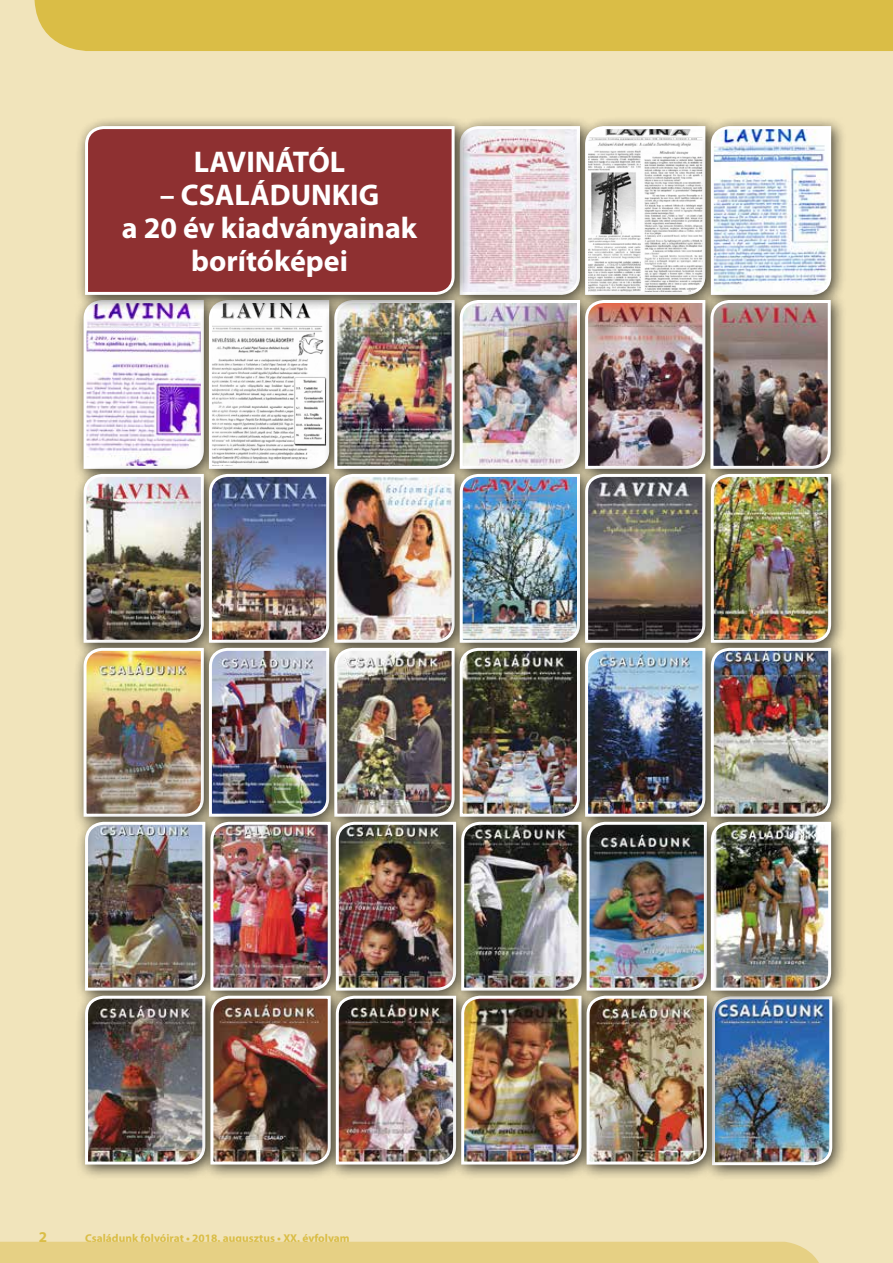
<style>
.page{position:relative;width:893px;height:1263px;background:#f1e4bb}
.page>*{position:absolute;margin:0;border:0;box-sizing:border-box;transform-origin:0 0}
.t1{font:700 30px/33px "Myriad Pro";color:#fff;text-align:center}
.t2{font:700 15px "Myriad Pro";color:#dabd46}
.t3{font:700 11.4px "Myriad Pro";color:#dabd46}
</style>
<div class="page">
<div style="left:35px;top:0;width:858px;height:51px;background:#dabd46"></div>
<div style="left:0;top:1242px;width:819px;height:21px;background:#e6d084"></div>
<div style="left:702px;top:986px;width:146px;height:195px;background:#000;opacity:.75"></div>
<div style="left:450px;top:116px;width:146px;height:195px;background:#000;opacity:.75"></div>
<div style="left:575px;top:116px;width:146px;height:195px;background:#000;opacity:.75"></div>
<div style="left:701px;top:116px;width:146px;height:195px;background:#000;opacity:.75"></div>
<div style="left:73px;top:290px;width:147px;height:195px;background:#000;opacity:.75"></div>
<div style="left:700px;top:290px;width:147px;height:195px;background:#000;opacity:.75"></div>
<div style="left:73px;top:464px;width:147px;height:195px;background:#000;opacity:.75"></div>
<div style="left:701px;top:464px;width:146px;height:195px;background:#000;opacity:.75"></div>
<div style="left:73px;top:638px;width:147px;height:195px;background:#000;opacity:.75"></div>
<div style="left:701px;top:638px;width:146px;height:195px;background:#000;opacity:.75"></div>
<div style="left:75px;top:812px;width:146px;height:194px;background:#000;opacity:.75"></div>
<div style="left:701px;top:812px;width:146px;height:194px;background:#000;opacity:.75"></div>
<div style="left:75px;top:985px;width:146px;height:195px;background:#000;opacity:.75"></div>
<div style="left:200px;top:985px;width:147px;height:195px;background:#000;opacity:.75"></div>
<div style="left:326px;top:985px;width:146px;height:195px;background:#000;opacity:.75"></div>
<div style="left:451px;top:985px;width:146px;height:195px;background:#000;opacity:.75"></div>
<div style="left:576px;top:985px;width:147px;height:195px;background:#000;opacity:.75"></div>
<img style="left:82px;top:125px;width:752px;height:1042px">
<div style="left:75px;top:116px;width:396px;height:195px;background:#000;opacity:.75"></div>
<svg style="left:84px;top:125px;width:372px;height:171px;background:#943c3c"></svg>
<p class="t1" style="left:194px;top:145px;width:153px">LAVINÁTÓL</p>
<p class="t1" style="left:122px;top:178px;width:297px">– CSALÁDUNKIG<br>a 20 év kiadványainak borítóképei</p>
<p class="t2" style="left:39px;top:1227px;width:10px">2</p>
<p class="t3" style="left:85px;top:1230px;width:266px">Családunk folyóirat • 2018. augusztus • XX. évfolyam</p>
</div>
